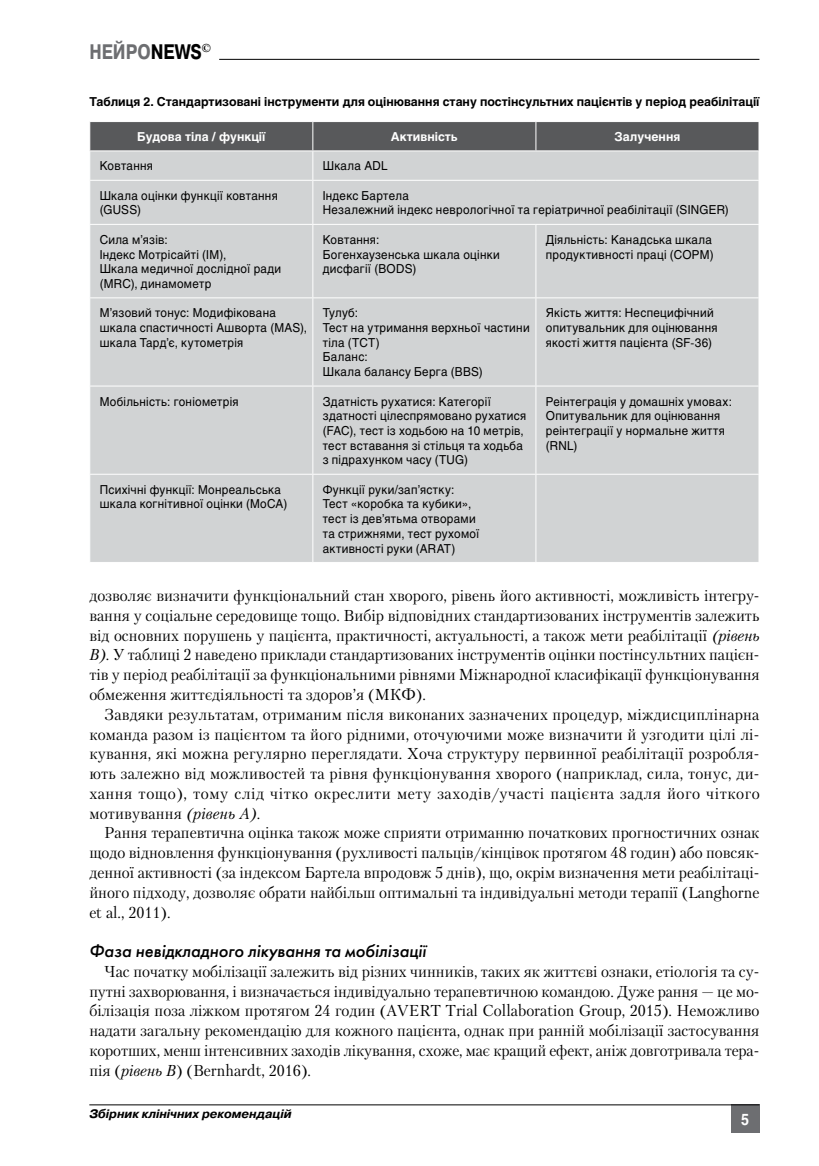
<style>
.page{position:relative;width:819px;height:1166px;background:#fff}
.page>*{position:absolute;margin:0;border:0;box-sizing:border-box;transform-origin:0 0}
.t1{font:700 21px "Pragmatica C";color:#6d6e71;scale:.8 1}
.t2{font:italic 17.5px "Futuris C";color:#000}
.t3{font:15.75px/19.8px "Petersburg C";color:#000;text-align:justify}
.t4{font:700 15.75px "Helios C";color:#fff;scale:.9 1}
.t5{font:12.25px/14.7px "Helios C";letter-spacing:.025em;color:#000;scale:.95 1}
.t6{font:700 12.25px "Helios C";color:#000}
.t7{font:700 12.25px "Helios C";color:#fff}
.t8{font:italic 700 12.25px "Pragmatica C";color:#000}
.s1{color:#000}
.s2{font-style:italic}
</style>
<div class="page">
<div style="left:731px;top:1105px;width:28px;height:28px;background:#6d6e71"></div>
<hr style="left:89px;top:1104px;width:670px;height:1px;background:#000">
<hr style="left:219px;top:59px;width:540px;height:1px;background:#000">
<div style="left:90px;top:181px;width:668px;height:381px;background:#d1d3d4"></div>
<hr style="left:535px;top:475px;width:1px;height:87px;background:#fff">
<hr style="left:312px;top:475px;width:1px;height:87px;background:#fff">
<hr style="left:536px;top:474px;width:223px;height:1px;background:#fff">
<hr style="left:535px;top:386px;width:1px;height:88px;background:#fff">
<hr style="left:313px;top:474px;width:223px;height:1px;background:#fff">
<hr style="left:312px;top:386px;width:1px;height:88px;background:#fff">
<hr style="left:89px;top:474px;width:224px;height:1px;background:#fff">
<hr style="left:536px;top:386px;width:223px;height:1px;background:#fff">
<hr style="left:535px;top:298px;width:1px;height:88px;background:#fff">
<hr style="left:313px;top:386px;width:223px;height:1px;background:#fff">
<hr style="left:312px;top:298px;width:1px;height:88px;background:#fff">
<hr style="left:89px;top:386px;width:224px;height:1px;background:#fff">
<hr style="left:536px;top:297px;width:223px;height:1px;background:#fff">
<hr style="left:535px;top:225px;width:1px;height:72px;background:#fff">
<hr style="left:313px;top:297px;width:223px;height:1px;background:#fff">
<hr style="left:312px;top:225px;width:1px;height:72px;background:#fff">
<hr style="left:89px;top:297px;width:224px;height:1px;background:#fff">
<hr style="left:313px;top:224px;width:223px;height:1px;background:#fff">
<hr style="left:536px;top:224px;width:223px;height:1px;background:#fff">
<hr style="left:312px;top:181px;width:1px;height:43px;background:#fff">
<hr style="left:89px;top:224px;width:224px;height:1px;background:#fff">
<svg style="left:89px;top:122px;width:670px;height:58px;background:#97989a"></svg>
<hr style="left:89px;top:150px;width:224px;height:1px;background:#fff">
<h1 class="t1" style="left:89px;top:40px;width:154px">НЕЙРО<span class="s1">NEWS</span><sup>©</sup></h1>
<p class="t6" style="left:89px;top:95px;width:671px">Таблиця 2. Стандартизовані інструменти для оцінювання стану постінсультних пацієнтів у період реабілітації</p>
<p class="t7" style="left:137px;top:129px;width:130px">Будова тіла / функції</p>
<p class="t7" style="left:391px;top:129px;width:68px">Активність</p>
<p class="t7" style="left:614px;top:129px;width:67px">Залучення</p>
<p class="t5" style="left:100px;top:159px;width:58px">Ковтання</p>
<p class="t5" style="left:323px;top:159px;width:70px">Шкала ADL</p>
<p class="t5" style="left:100px;top:188px;width:189px">Шкала оцінки функції ковтання (GUSS)</p>
<p class="t5" style="left:323px;top:188px;width:429px">Індекс Бартела<br>Незалежний індекс неврологічної та геріатричної реабілітації (SINGER)</p>
<p class="t5" style="left:100px;top:232px;width:193px">Сила м’язів:<br>Індекс Мотрісайті (IM),<br>Шкала медичної дослідної ради (MRC), динамометр</p>
<p class="t5" style="left:323px;top:232px;width:188px">Ковтання:<br>Богенхаузенська шкала оцінки дисфагії (BODS)</p>
<p class="t5" style="left:546px;top:232px;width:178px">Діяльність: Канадська шкала продуктивності праці (COPM)</p>
<p class="t5" style="left:100px;top:305px;width:220px">М’язовий тонус: Модифікована шкала спастичності Ашворта (MAS), шкала Тард’є, кутометрія</p>
<p class="t5" style="left:323px;top:305px;width:219px">Тулуб:<br>Тест на утримання верхньої частини тіла (TCT)<br>Баланс:<br>Шкала балансу Берга (BBS)</p>
<p class="t5" style="left:546px;top:305px;width:182px">Якість життя: Неспецифічний опитувальник для оцінювання якості життя пацієнта (SF‑36)</p>
<p class="t5" style="left:100px;top:394px;width:148px">Мобільність: гоніометрія</p>
<p class="t5" style="left:323px;top:394px;width:216px">Здатність рухатися: Категорії здатності цілеспрямовано рухатися (FAC), тест із ходьбою на 10 метрів, тест вставання зі стільця та ходьба з підрахунком часу (TUG)</p>
<p class="t5" style="left:546px;top:394px;width:197px">Реінтеграція у домашніх умовах:<br>Опитувальник для оцінювання реінтеграції у нормальне життя (RNL)</p>
<p class="t5" style="left:100px;top:482px;width:199px">Психічні функції: Монреальська шкала когнітивної оцінки (МоСА)</p>
<p class="t5" style="left:323px;top:482px;width:166px">Функції руки/зап’ястку:<br>Тест «коробка та кубики», тест із дев’ятьма отворами та стрижнями, тест рухомої активності руки (ARAT)</p>
<p class="t3" style="left:89px;top:585px;width:672px">дозволяє визначити функціональний стан хворого, рівень його активності, можливість інтегру&shy;вання у соціальне середовище тощо. Вибір відповідних стандартизованих інструментів залежить від основних порушень у пацієнта, практичності, актуальності, а також мети реабілітації <span class="s2">(рівень B).</span> У таблиці 2 наведено приклади стандартизованих інструментів оцінки постінсультних пацієн&shy;тів у період реабілітації за функціональними рівнями Міжнародної класифікації функціонування обмеження життєдіяльності та здоров’я (МКФ).</p>
<p class="t3" style="left:89px;top:704px;width:672px;text-indent:15px">Завдяки результатам, отриманим після виконаних зазначених процедур, міждисциплінарна команда разом із пацієнтом та його рідними, оточуючими може визначити й узгодити цілі лі&shy;кування, які можна регулярно переглядати. Хоча структуру первинної реабілітації розробля&shy;ють залежно від можливостей та рівня функціонування хворого (наприклад, сила, тонус, ди&shy;хання тощо), тому слід чітко окреслити мету заходів/участі пацієнта задля його чіткого мотивування <span class="s2">(рівень А).</span></p>
<p class="t3" style="left:89px;top:823px;width:671px;text-indent:15px">Рання терапевтична оцінка також може сприяти отриманню початкових прогностичних ознак щодо відновлення функціонування (рухливості пальців/кінцівок протягом 48 годин) або повсяк&shy;денної активності (за індексом Бартела впродовж 5 днів), що, окрім визначення мети реабілітаці&shy;йного підходу, дозволяє обрати найбільш оптимальні та індивідуальні методи терапії (Langhorne et al., 2011).</p>
<p class="t2" style="left:89px;top:940px;width:339px">Фаза невідкладного лікування та мобілізації</p>
<p class="t3" style="left:89px;top:961px;width:671px;text-align:left;text-indent:15px">Час початку мобілізації залежить від різних чинників, таких як життєві ознаки, етіологія та су&shy;путні захворювання, і визначається індивідуально терапевтичною командою. Дуже рання — це мо&shy;білізація поза ліжком протягом 24 годин (AVERT Trial Collaboration Group, 2015). Неможливо надати загальну рекомендацію для кожного пацієнта, однак при ранній мобілізації застосування коротших, менш інтенсивних заходів лікування, схоже, має кращий ефект, аніж довготривала тера&shy;пія (<span class="s2">рівень В</span>) (Bernhardt, 2016).</p>
<p class="t8" style="left:89px;top:1107px;width:204px">Збірник клінічних рекомендацій</p>
<p class="t4" style="left:741px;top:1110px;width:10px">5</p>
</div>
